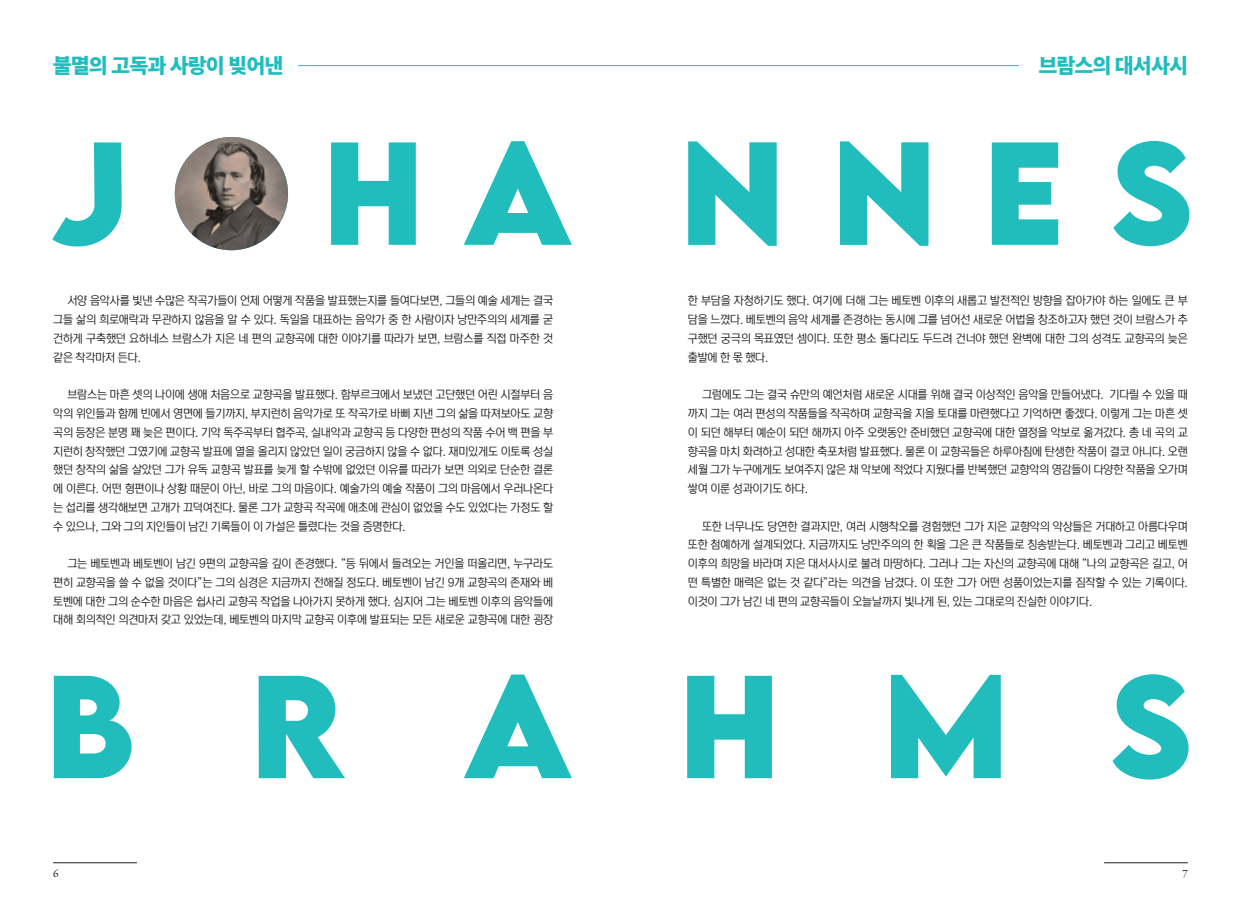
<style>
.page{position:relative;width:1241px;height:922px;background:#fff}
.page>*{position:absolute;margin:0;border:0;box-sizing:border-box;transform-origin:0 0}
.t1{font:700 130px "LEMONMILK";letter-spacing:.35em;color:#21bdbd}
.t2{font:900 21.25px "Pretendard";letter-spacing:-.015em;color:#21bdbd}
.t3{font:11.5px/18.8px "NEXON Lv 2 Gothic";letter-spacing:-.015em;color:#231f20;text-align:justify}
.t4{font:11.25px "Garamond Premr Pro";color:#231f20}
</style>
<div class="page">
<hr style="left:1103px;top:862px;width:84px;height:1px;background:#231f20">
<hr style="left:53px;top:862px;width:84px;height:1px;background:#231f20">
<svg style="left:54px;top:674px;width:1134px;height:105px"></svg>
<img style="left:175px;top:137px;width:113px;height:113px;border-radius:57px">
<hr style="left:298px;top:65px;width:720px;height:1px;background:#21bdbd">
<p class="t2" style="left:53px;top:50px;width:231px">불멸의 고독과 사랑이 빚어낸</p>
<p class="t2" style="left:1038px;top:50px;width:150px">브람스의 대서사시</p>
<p class="t1" style="left:50px;top:105px;width:81px">J</p>
<p class="t1" style="left:322px;top:105px;width:872px">HA NNES</p>
<p class="t3" style="left:53px;top:292px;width:501px;text-indent:14px">서양 음악사를 빛낸 수많은 작곡가들이 언제 어떻게 작품을 발표했는지를 들여다보면, 그들의 예술 세계는 결국 그들 삶의 희로애락과 무관하지 않음을 알 수 있다. 독일을 대표하는 음악가 중 한 사람이자 낭만주의의 세계를 굳 건하게 구축했던 요하네스 브람스가 지은 네 편의 교향곡에 대한 이야기를 따라가 보면, 브람스를 직접 마주한 것 같은 착각마저 든다.</p>
<p class="t3" style="left:53px;top:385px;width:501px;text-indent:14px">브람스는 마흔 셋의 나이에 생애 처음으로 교향곡을 발표했다. 함부르크에서 보냈던 고단했던 어린 시절부터 음 악의 위인들과 함께 빈에서 영면에 들기까지, 부지런히 음악가로 또 작곡가로 바삐 지낸 그의 삶을 따져보아도 교향 곡의 등장은 분명 꽤 늦은 편이다. 기악 독주곡부터 협주곡, 실내악과 교향곡 등 다양한 편성의 작품 수어 백 편을 부 지런히 창작했던 그였기에 교향곡 발표에 열을 올리지 않았던 일이 궁금하지 않을 수 없다. 재미있게도 이토록 성실 했던 창작의 삶을 살았던 그가 유독 교향곡 발표를 늦게 할 수밖에 없었던 이유를 따라가 보면 의외로 단순한 결론 에 이른다. 어떤 형편이나 상황 때문이 아닌, 바로 그의 마음이다. 예술가의 예술 작품이 그의 마음에서 우러나온다 는 섭리를 생각해보면 고개가 끄덕여진다. 물론 그가 교향곡 작곡에 애초에 관심이 없었을 수도 있었다는 가정도 할 수 있으나, 그와 그의 지인들이 남긴 기록들이 이 가설은 틀렸다는 것을 증명한다.</p>
<p class="t3" style="left:53px;top:554px;width:501px;text-indent:14px">그는 베토벤과 베토벤이 남긴 9편의 교향곡을 깊이 존경했다. “등 뒤에서 들려오는 거인을 떠올리면, 누구라도 편히 교향곡을 쓸 수 없을 것이다”는 그의 심경은 지금까지 전해질 정도다. 베토벤이 남긴 9개 교향곡의 존재와 베 토벤에 대한 그의 순수한 마음은 쉽사리 교향곡 작업을 나아가지 못하게 했다. 심지어 그는 베토벤 이후의 음악들에 대해 회의적인 의견마저 갖고 있었는데, 베토벤의 마지막 교향곡 이후에 발표되는 모든 새로운 교향곡에 대한 굉장</p>
<p class="t3" style="left:687px;top:292px;width:501px">한 부담을 자청하기도 했다. 여기에 더해 그는 베토벤 이후의 새롭고 발전적인 방향을 잡아가야 하는 일에도 큰 부 담을 느꼈다. 베토벤의 음악 세계를 존경하는 동시에 그를 넘어선 새로운 어법을 창조하고자 했던 것이 브람스가 추 구했던 궁극의 목표였던 셈이다. 또한 평소 돌다리도 두드려 건너야 했던 완벽에 대한 그의 성격도 교향곡의 늦은 출발에 한 몫 했다.</p>
<p class="t3" style="left:687px;top:385px;width:501px;text-indent:14px">그럼에도 그는 결국 슈만의 예언처럼 새로운 시대를 위해 결국 이상적인 음악을 만들어냈다. 기다릴 수 있을 때 까지 그는 여러 편성의 작품들을 작곡하며 교향곡을 지을 토대를 마련했다고 기억하면 좋겠다. 이렇게 그는 마흔 셋 이 되던 해부터 예순이 되던 해까지 아주 오랫동안 준비했던 교향곡에 대한 열정을 악보로 옮겨갔다. 총 네 곡의 교 향곡을 마치 화려하고 성대한 축포처럼 발표했다. 물론 이 교향곡들은 하루아침에 탄생한 작품이 결코 아니다. 오랜 세월 그가 누구에게도 보여주지 않은 채 악보에 적었다 지웠다를 반복했던 교향악의 영감들이 다양한 작품을 오가며 쌓여 이룬 성과이기도 하다.</p>
<p class="t3" style="left:687px;top:517px;width:501px;text-indent:14px">또한 너무나도 당연한 결과지만, 여러 시행착오를 경험했던 그가 지은 교향악의 악상들은 거대하고 아름다우며 또한 첨예하게 설계되었다. 지금까지도 낭만주의의 한 획을 그은 큰 작품들로 칭송받는다. 베토벤과 그리고 베토벤 이후의 희망을 바라며 지은 대서사시로 불려 마땅하다. 그러나 그는 자신의 교향곡에 대해 “나의 교향곡은 길고, 어 떤 특별한 매력은 없는 것 같다”라는 의견을 남겼다. 이 또한 그가 어떤 성품이었는지를 짐작할 수 있는 기록이다. 이것이 그가 남긴 네 편의 교향곡들이 오늘날까지 빛나게 된, 있는 그대로의 진실한 이야기다.</p>
<p class="t4" style="left:53px;top:866px;width:7px">6</p>
<p class="t4" style="left:1182px;top:866px;width:7px">7</p>
</div>
